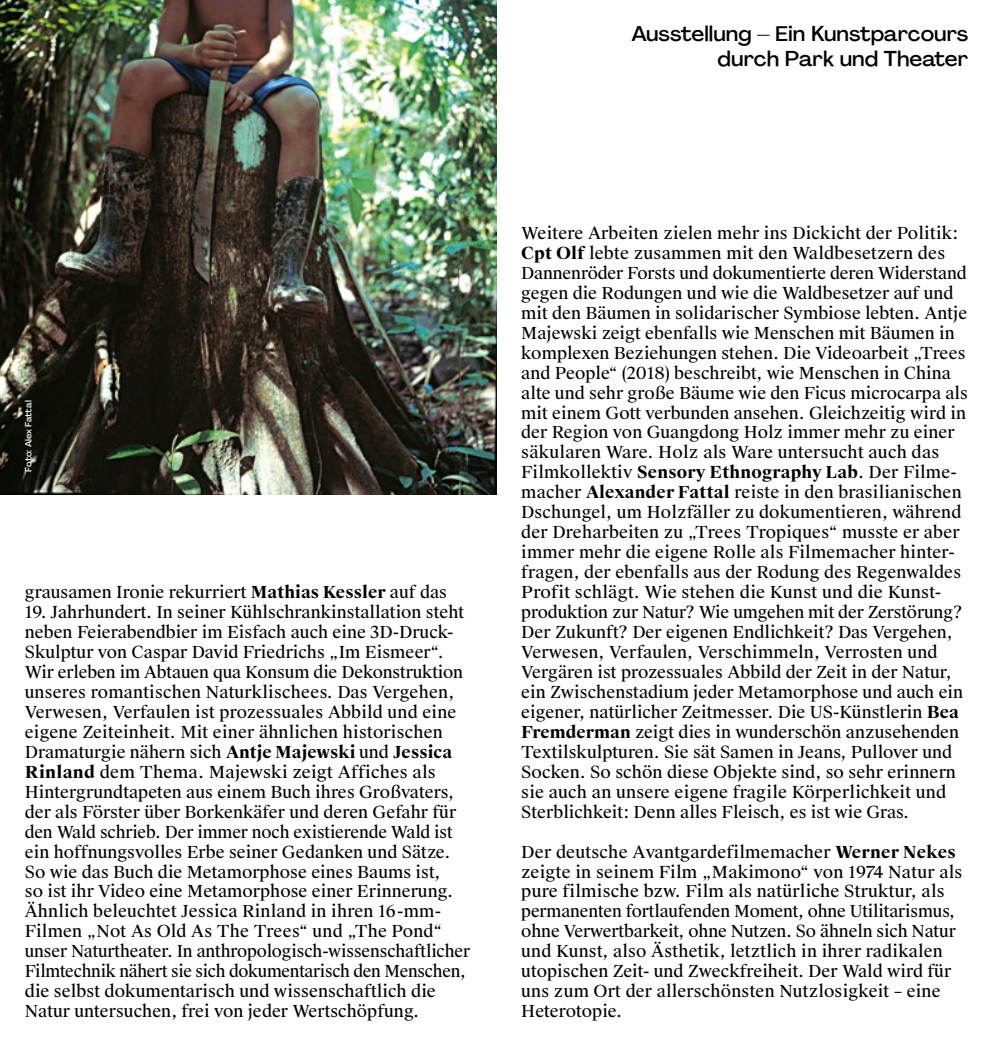
<style>
.page{position:relative;width:993px;height:1042px;background:#fff}
.page>*{position:absolute;margin:0;border:0;box-sizing:border-box;transform-origin:0 0}
.t1{font:500 21px/25.2px "Agrandir";color:#000;text-align:right;scale:1.05 1}
.t2{font:16.62px/19.9px "Suisse Works";color:#000}
.t3{font:500 8.75px "Agrandir";letter-spacing:-.005em;color:#fff;scale:1.05 1}
.s1{font-weight:700}
</style>
<div class="page">
<img style="left:0;top:0;width:496px;height:494px">
<p class="t1" style="left:631px;top:20px;width:322px">Ausstellung – Ein Kunstparcours durch Park und Theater</p>
<p class="t3" style="left:23px;top:471px;width:69px;rotate:-90deg">Foto: Alex Fattal</p>
<p class="t2" style="left:25px;top:582px;width:423px">grausamen Ironie rekurriert <span class="s1">Mathias Kessler</span> auf das</p>
<p class="t2" style="left:25px;top:602px;width:446px">19. Jahrhundert. In seiner Kühlschrankinstallation steht neben Feierabendbier im Eisfach auch eine 3D-Druck-Skulptur von Caspar David Friedrichs „Im Eismeer“.<br>Wir erleben im Abtauen qua Konsum die Dekonstruktion unseres romantischen Naturklischees. Das Vergehen, Verwesen, Verfaulen ist prozessuales Abbild und eine eigene Zeiteinheit. Mit einer ähnlichen historischen Dramaturgie nähern sich <span class="s1">Antje Majewski</span> und <span class="s1">Jessica Rinland</span> dem Thema. Majewski zeigt Affiches als Hintergrundtapeten aus einem Buch ihres Großvaters, der als Förster über Borkenkäfer und deren Gefahr für den Wald schrieb. Der immer noch existierende Wald ist ein hoffnungsvolles Erbe seiner Gedanken und Sätze.<br>So wie das Buch die Metamorphose eines Baums ist,<br>so ist ihr Video eine Metamorphose einer Erinnerung.<br>Ähnlich beleuchtet Jessica Rinland in ihren 16-mm-Filmen „Not As Old As The Trees“ und „The Pond“ unser Naturtheater. In anthropologisch-wissenschaftlicher Filmtechnik nähert sie sich dokumentarisch den Menschen, die selbst dokumentarisch und wissenschaftlich die Natur untersuchen, frei von jeder Wertschöpfung.</p>
<p class="t2" style="left:521px;top:223px;width:448px">Weitere Arbeiten zielen mehr ins Dickicht der Politik:<br><span class="s1">Cpt Olf</span> lebte zusammen mit den Waldbesetzern des Dannenröder Forsts und dokumentierte deren Widerstand gegen die Rodungen und wie die Waldbesetzer auf und mit den Bäumen in solidarischer Symbiose lebten. Antje Majewski zeigt ebenfalls wie Menschen mit Bäumen in komplexen Beziehungen stehen. Die Videoarbeit „Trees and People“ (2018) beschreibt, wie Menschen in China alte und sehr große Bäume wie den Ficus microcarpa als mit einem Gott verbunden ansehen. Gleichzeitig wird in der Region von Guangdong Holz immer mehr zu einer säkularen Ware. Holz als Ware untersucht auch das Filmkollektiv <span class="s1">Sensory Ethnography Lab</span>. Der Filme&shy;macher <span class="s1">Alexander Fattal</span> reiste in den brasilianischen Dschungel, um Holzfäller zu dokumentieren, während der Dreharbeiten zu „Trees Tropiques“ musste er aber immer mehr die eigene Rolle als Filmemacher hinter&shy;fragen, der ebenfalls aus der Rodung des Regenwaldes Profit schlägt. Wie stehen die Kunst und die Kunst&shy;produktion zur Natur? Wie umgehen mit der Zerstörung?<br>Der Zukunft? Der eigenen Endlichkeit? Das Vergehen, Verwesen, Verfaulen, Verschimmeln, Verrosten und Vergären ist prozessuales Abbild der Zeit in der Natur, ein Zwischenstadium jeder Metamorphose und auch ein eigener, natürlicher Zeitmesser. Die US-Künstlerin <span class="s1">Bea Fremderman</span> zeigt dies in wunderschön anzusehenden Textilskulpturen. Sie sät Samen in Jeans, Pullover und Socken. So schön diese Objekte sind, so sehr erinnern sie auch an unsere eigene fragile Körperlichkeit und Sterblichkeit: Denn alles Fleisch, es ist wie Gras.</p>
<p class="t2" style="left:521px;top:842px;width:442px">Der deutsche Avantgardefilmemacher <span class="s1">Werner Nekes </span>zeigte in seinem Film „Makimono“ von 1974 Natur als pure filmische bzw. Film als natürliche Struktur, als permanenten fortlaufenden Moment, ohne Utilitarismus, ohne Verwertbarkeit, ohne Nutzen. So ähneln sich Natur und Kunst, also Ästhetik, letztlich in ihrer radikalen utopischen Zeit- und Zweckfreiheit. Der Wald wird für uns zum Ort der allerschönsten Nutzlosigkeit – eine Heterotopie.</p>
</div>
